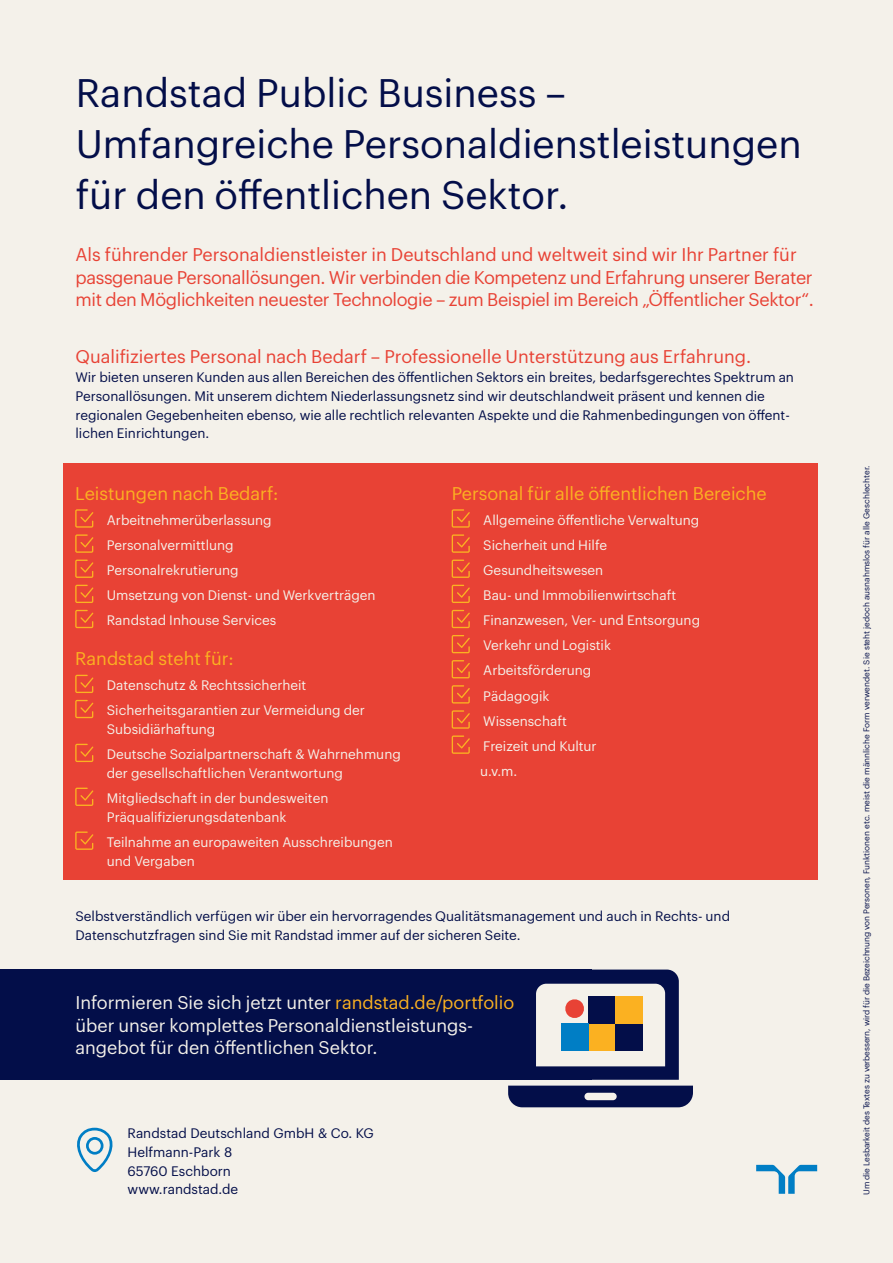
<style>
.page{position:relative;width:893px;height:1263px;background:#f4f1ea}
.page>*{position:absolute;margin:0;border:0;box-sizing:border-box;transform-origin:0 0}
.t1{font:39px/51px "Graphik LCG";color:#030e49}
.t2{font:18px/22.5px "Graphik LCG";letter-spacing:-.015em;color:#e84235}
.t3{font:18px/22.5px "Graphik LCG";color:#f4f1ea}
.t4{font:18px "Graphik LCG";color:#fbb121}
.t5{font:13.5px/25.2px "Graphik LCG";color:#f4f1ea}
.t6{font:13.5px/18.8px "Graphik LCG";color:#030e49}
.t7{font:8.25px "Graphik LCG";color:#030e49}
.s1{color:#fbb121}
</style>
<div class="page">
<svg style="left:756px;top:1165px;width:61px;height:29px"></svg>
<svg style="left:77px;top:1128px;width:36px;height:44px"></svg>
<div style="left:0;top:969px;width:591px;height:111px;background:#030e49"></div>
<svg style="left:508px;top:969px;width:185px;height:138px"></svg>
<div style="left:63px;top:463px;width:754px;height:417px;background:#e84235"></div>
<svg style="left:75px;top:509px;width:18px;height:19px"></svg>
<svg style="left:75px;top:534px;width:18px;height:19px"></svg>
<svg style="left:75px;top:560px;width:18px;height:18px"></svg>
<svg style="left:75px;top:585px;width:18px;height:18px"></svg>
<svg style="left:75px;top:610px;width:18px;height:18px"></svg>
<svg style="left:75px;top:675px;width:18px;height:18px"></svg>
<svg style="left:75px;top:700px;width:18px;height:18px"></svg>
<svg style="left:75px;top:744px;width:18px;height:18px"></svg>
<svg style="left:75px;top:788px;width:18px;height:18px"></svg>
<svg style="left:75px;top:831px;width:18px;height:19px"></svg>
<svg style="left:452px;top:509px;width:18px;height:19px"></svg>
<svg style="left:452px;top:534px;width:18px;height:19px"></svg>
<svg style="left:452px;top:560px;width:18px;height:18px"></svg>
<svg style="left:452px;top:585px;width:18px;height:18px"></svg>
<svg style="left:452px;top:610px;width:18px;height:18px"></svg>
<svg style="left:452px;top:635px;width:18px;height:18px"></svg>
<svg style="left:452px;top:660px;width:18px;height:18px"></svg>
<svg style="left:452px;top:685px;width:18px;height:18px"></svg>
<svg style="left:452px;top:710px;width:18px;height:19px"></svg>
<svg style="left:452px;top:735px;width:18px;height:19px"></svg>
<h1 class="t1" style="left:76px;top:64px;width:727px">Randstad Public Business –<br>Umfangreiche Personaldienstleistungen für den öffentlichen Sektor.</h1>
<p class="t2" style="left:75px;top:242px;width:740px">Als führender Personaldienstleister in Deutschland und weltweit sind wir Ihr Partner für passgenaue Personallösungen. Wir verbinden die Kompetenz und Erfahrung unserer Berater mit den Möglichkeiten neuester Technologie – zum Beispiel im Bereich „Öffentlicher Sektor“.</p>
<h2 class="t2" style="left:75px;top:344px;width:677px">Qualifiziertes Personal nach Bedarf – Professionelle Unterstützung aus Erfahrung.</h2>
<p class="t6" style="left:75px;top:367px;width:720px">Wir bieten unseren Kunden aus allen Bereichen des öffentlichen Sektors ein breites, bedarfsgerechtes Spektrum an Personallösungen. Mit unserem dichtem Niederlassungsnetz sind wir deutschlandweit präsent und kennen die regionalen Gegebenheiten ebenso, wie alle rechtlich relevanten Aspekte und die Rahmenbedingungen von öffent&shy;lichen Einrichtungen.</p>
<h2 class="t4" style="left:75px;top:479px;width:205px">Leistungen nach Bedarf:</h2>
<p class="t5" style="left:107px;top:506px;width:270px">Arbeitnehmerüberlassung<br>Personalvermittlung<br>Personalrekrutierung<br>Umsetzung von Dienst- und Werkverträgen<br>Randstad Inhouse Services</p>
<h2 class="t4" style="left:75px;top:645px;width:160px">Randstad steht für:</h2>
<p class="t5" style="left:107px;top:671px;width:260px">Datenschutz &amp; Rechtssicherheit<br>Sicherheitsgarantien zur Vermeidung der</p>
<p class="t5" style="left:107px;top:715px;width:296px">Subsidiärhaftung<br>Deutsche Sozialpartnerschaft &amp; Wahrnehmung</p>
<p class="t5" style="left:107px;top:759px;width:238px">der gesellschaftlichen Verantwortung<br>Mitgliedschaft in der bundesweiten</p>
<p class="t5" style="left:107px;top:803px;width:287px">Präqualifizierungsdatenbank<br>Teilnahme an europaweiten Ausschreibungen</p>
<p class="t5" style="left:107px;top:847px;width:90px">und Vergaben</p>
<h2 class="t4" style="left:452px;top:479px;width:317px">Personal für alle öffentlichen Bereiche</h2>
<p class="t5" style="left:480px;top:506px;width:221px">Allgemeine öffentliche Verwaltung<br>Sicherheit und Hilfe<br>Gesundheitswesen<br>Bau- und Immobilienwirtschaft<br>Finanzwesen, Ver- und Entsorgung<br>Verkehr und Logistik<br>Arbeitsförderung<br>Pädagogik<br>Wissenschaft<br>Freizeit und Kultur<br>u.v.m.</p>
<p class="t6" style="left:75px;top:906px;width:656px">Selbstverständlich verfügen wir über ein hervorragendes Qualitätsmanagement und auch in Rechts- und<br>Datenschutzfragen sind Sie mit Randstad immer auf der sicheren Seite.</p>
<h2 class="t3" style="left:75px;top:990px;width:440px">Informieren Sie sich jetzt unter <span class="s1">randstad.de/portfolio </span>über unser komplettes Personaldienstleistungs&shy;angebot für den öffentlichen Sektor.</h2>
<p class="t6" style="left:128px;top:1123px;width:248px">Randstad Deutschland GmbH &amp; Co. KG<br>Helfmann-Park 8<br>65760 Eschborn<br>www.randstad.de</p>
<p class="t7" style="left:860px;top:1195px;width:731px;rotate:-90deg">Um die Lesbarkeit des Textes zu verbessern, wird für die Bezeichnung von Personen, Funktionen etc. meist die männliche Form verwendet. Sie steht jedoch ausnahmslos für alle Geschlechter.</p>
</div>
